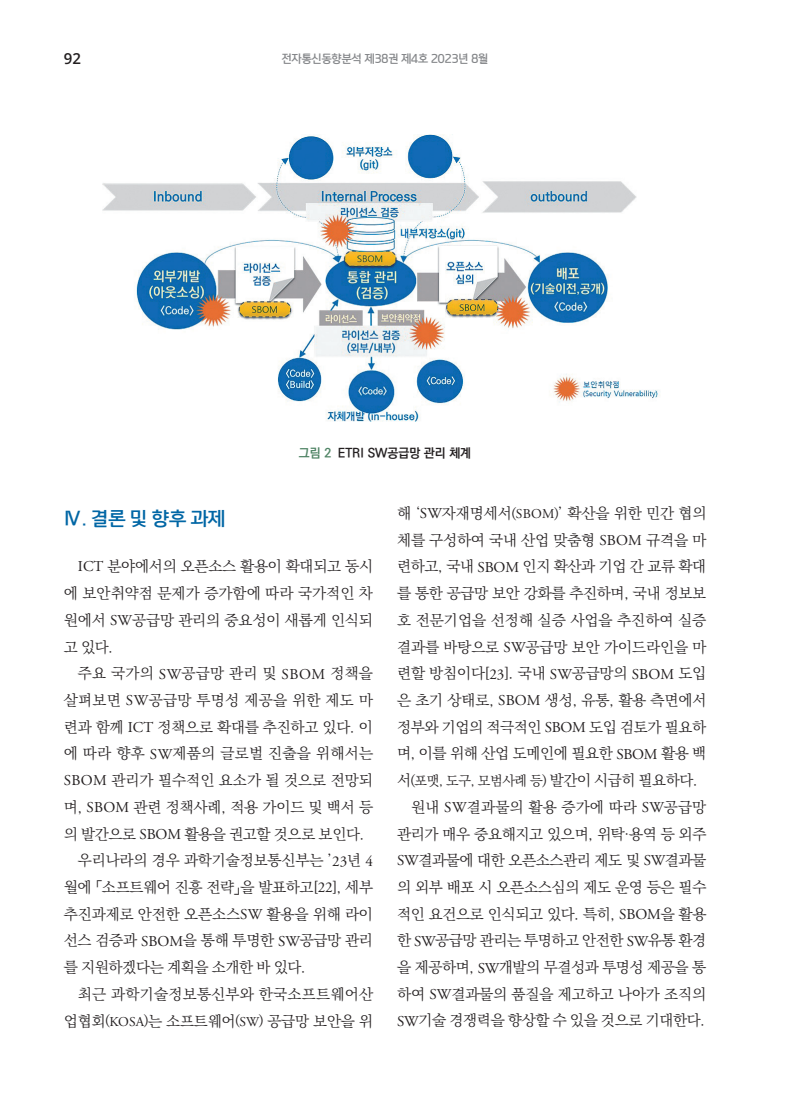
<style>
.page{position:relative;width:800px;height:1106px;background:#fff}
.page>*{position:absolute;margin:0;border:0;box-sizing:border-box;transform-origin:0 0}
.I{font:18px "paybooc OTF Bold";color:#0166a5}
._2단본문{font:15px/26.7px "Ko Pub World Batang PL";letter-spacing:-.01em;color:#231f20;text-align:justify}
._2단본문-2{font:15px/26.7px "Ko Pub World Batang PL";letter-spacing:.015em;color:#231f20;text-align:right}
.t1{font:600 15px "Open Sans";color:#231f20}
._2단본문-3{font:13.5px "Ko Pub World Batang PL";letter-spacing:-.025em;color:#231f20}
.캡션{font:12.75px "Ko Pub World Dotum PB";color:#231f20}
.t2{font:10.95px "paybooc OTF Bold";color:#848689}
.s1{color:#4f8465}
.s2{font-family:"Adobe Garamond Pro"}
.s3{font-size:13.5px}
.s4{font-family:"Adobe Garamond Pro";font-size:13.5px}
.s5{font-size:15px}
</style>
<div class="page">
<img style="left:102px;top:134px;width:556px;height:288px">
<p class="t1" style="left:64px;top:48px;width:19px">92</p>
<p class="t2" style="left:282px;top:52px;width:208px">전자통신동향분석 제38권 제4호 2023년 8월</p>
<p class="캡션" style="left:299px;top:444px;width:174px"><span class="s1">그림 2</span> ETRI SW공급망 관리 체계</p>
<p class="I" style="left:64px;top:507px;width:163px">Ⅳ. 결론 및 향후 과제</p>
<p class="_2단본문" style="left:64px;top:553px;width:311px;text-indent:14px"><span class="s2">ICT</span> 분야에서의 오픈소스 활용이 확대되고 동시 에 보안취약점 문제가 증가함에 따라 국가적인 차 원에서 <span class="s2">SW</span>공급망 관리의 중요성이 새롭게 인식되 고 있다.</p>
<p class="_2단본문" style="left:64px;top:660px;width:311px;text-indent:14px">주요 국가의 <span class="s2">SW</span>공급망 관리 및 <span class="s2">SBOM</span> 정책을 살펴보면 <span class="s2">SW</span>공급망 투명성 제공을 위한 제도 마 련과 함께 <span class="s2">ICT</span> 정책으로 확대를 추진하고 있다. 이 에 따라 향후 <span class="s2">SW</span>제품의 글로벌 진출을 위해서는 <span class="s2">SBOM</span> 관리가 필수적인 요소가 될 것으로 전망되 며, <span class="s2">SBOM</span> 관련 정책사례, 적용 가이드 및 백서 등 의 발간으로 <span class="s2">SBOM</span> 활용을 권고할 것으로 보인다.</p>
<p class="_2단본문" style="left:64px;top:847px;width:310px;text-indent:14px">우리나라의 경우 과학기술정보통신부는 ’<span class="s2">23</span>년 <span class="s2">4 </span>월에 「소프트웨어 진흥 전략」을 발표하고[<span class="s2">22</span>], 세부 추진과제로 안전한 오픈소스<span class="s2">SW</span> 활용을 위해 라이 선스 검증과 <span class="s2">SBOM</span>을 통해 투명한 <span class="s2">SW</span>공급망 관리 를 지원하겠다는 계획을 소개한 바 있다.</p>
<p class="_2단본문-2" style="left:64px;top:981px;width:311px">최근 과학기술정보통신부와 한국소프트웨어산 업협회<span class="s3">(</span><span class="s4">KOSA</span><span class="s3">)</span>는 소프트웨어<span class="s3">(</span><span class="s4">SW</span><span class="s3">)</span> 공급망 보안을 위</p>
<p class="_2단본문" style="left:397px;top:500px;width:311px">해 ‘<span class="s2">SW</span>자재명세서<span class="s3">(</span><span class="s4">SBOM</span><span class="s3">)</span>’ 확산을 위한 민간 협의 체를 구성하여 국내 산업 맞춤형 <span class="s2">SBOM</span> 규격을 마 련하고, 국내 <span class="s2">SBOM</span> 인지 확산과 기업 간 교류 확대 를 통한 공급망 보안 강화를 추진하며, 국내 정보보 호 전문기업을 선정해 실증 사업을 추진하여 실증 결과를 바탕으로 <span class="s2">SW</span>공급망 보안 가이드라인을 마 련할 방침이다[<span class="s2">23</span>]. 국내 <span class="s2">SW</span>공급망의 <span class="s2">SBOM</span> 도입 은 초기 상태로, <span class="s2">SBOM</span> 생성, 유통, 활용 측면에서 정부와 기업의 적극적인 <span class="s2">SBOM</span> 도입 검토가 필요하 며, 이를 위해 산업 도메인에 필요한 <span class="s2">SBOM</span> 활용 백</p>
<p class="_2단본문-3" style="left:397px;top:770px;width:302px"><span class="s5">서</span>(포맷, 도구, 모범사례 등) <span class="s5">발간이 시급히 필요하다.</span></p>
<p class="_2단본문" style="left:397px;top:794px;width:311px;text-indent:14px">원내 <span class="s2">SW</span>결과물의 활용 증가에 따라 <span class="s2">SW</span>공급망 관리가 매우 중요해지고 있으며, 위탁·용역 등 외주 <span class="s2">SW</span>결과물에 대한 오픈소스관리 제도 및 <span class="s2">SW</span>결과물 의 외부 배포 시 오픈소스심의 제도 운영 등은 필수 적인 요건으로 인식되고 있다. 특히, <span class="s2">SBOM</span>을 활용 한 <span class="s2">SW</span>공급망 관리는 투명하고 안전한 <span class="s2">SW</span>유통 환경 을 제공하며, <span class="s2">SW</span>개발의 무결성과 투명성 제공을 통 하여 <span class="s2">SW</span>결과물의 품질을 제고하고 나아가 조직의 <span class="s2">SW</span>기술 경쟁력을 향상할 수 있을 것으로 기대한다.</p>
</div>
